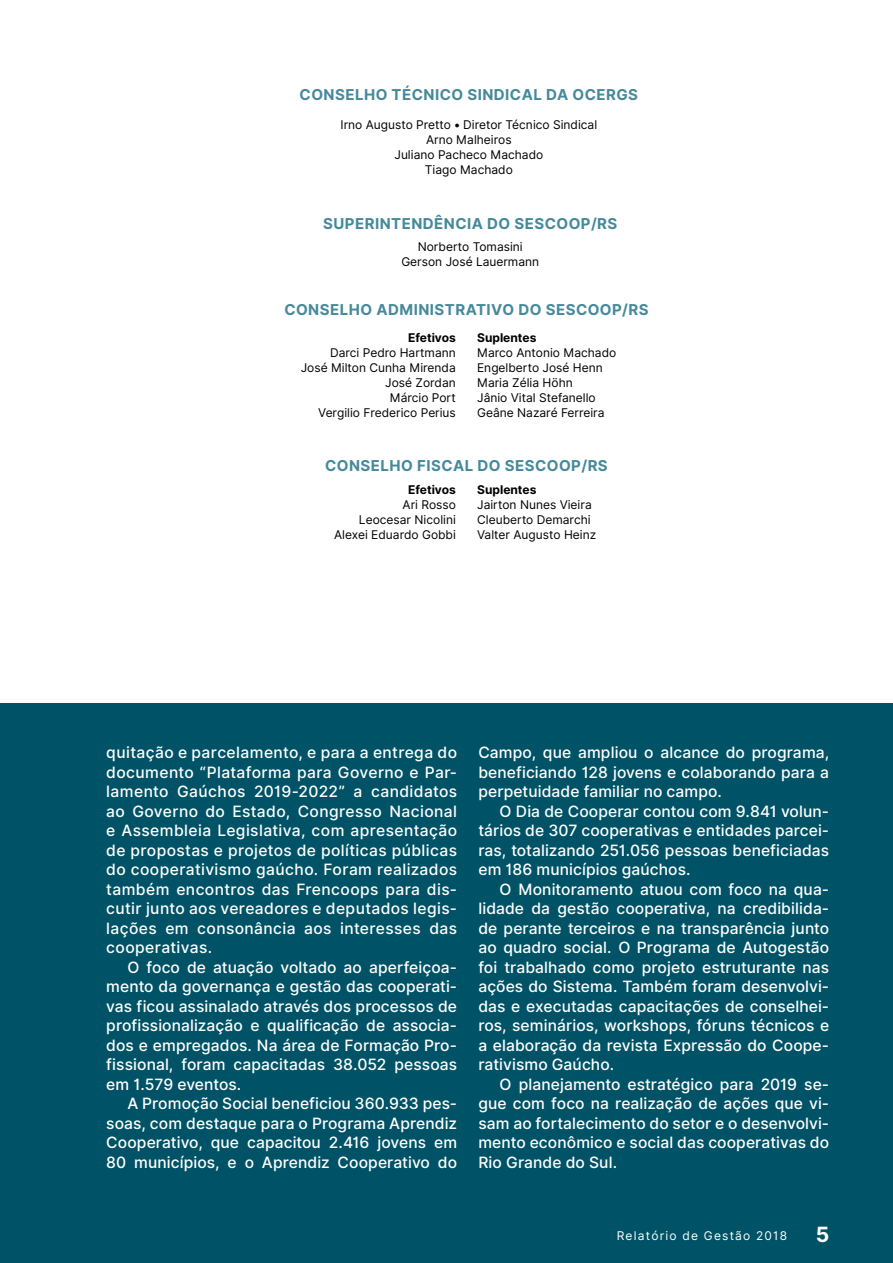
<style>
.page{position:relative;width:893px;height:1263px;background:#fff}
.page>*{position:absolute;margin:0;border:0;box-sizing:border-box;transform-origin:0 0}
.t1{font:700 21px "Inter";color:#fff}
.t2{font:500 15.6px/19.5px "Inter";letter-spacing:.005em;color:#fff;text-align:justify}
.t3{font:700 15px "Inter";letter-spacing:.03em;color:#45899b}
.t4{font:12px/15px "Inter";color:#000;text-align:right}
.t5{font:700 12px "Inter";color:#000}
.t6{font:12px "Inter";letter-spacing:.1em;color:#fff}
</style>
<div class="page">
<div style="left:0;top:703px;width:893px;height:560px;background:#005366"></div>
<p class="t3" style="left:300px;top:84px;width:146px">CONSELHO TÉCNICO</p>
<p class="t3" style="left:467px;top:84px;width:117px">SINDICAL DA OCER</p>
<p class="t3" style="left:616px;top:84px;width:22px">GS</p>
<p class="t4" style="left:341px;top:117px;width:258px;text-align:center">I rno Augusto Pretto • Diretor Técnico Sindical<br>Arno Malheiros<br>Juliano Pacheco Machado<br>Tiago Machado</p>
<p class="t3" style="left:323px;top:213px;width:31px">SUPERI</p>
<p class="t3" style="left:380px;top:213px;width:147px">NTENDÊNCIA DO SESCOOP</p>
<p class="t3" style="left:591px;top:213px;width:17px">/RS</p>
<p class="t4" style="left:401px;top:240px;width:139px;text-align:center">Norberto Tomasini<br>Gerson José Lauermann</p>
<p class="t3" style="left:284px;top:299px;width:104px">CONSELHO ADMI</p>
<p class="t3" style="left:418px;top:299px;width:22px">NISTR</p>
<p class="t3" style="left:466px;top:299px;width:21px">ATIVO</p>
<p class="t3" style="left:518px;top:299px;width:50px">DO SESCOOP</p>
<p class="t3" style="left:622px;top:299px;width:28px">/RS</p>
<p class="t5" style="left:408px;top:329px;width:49px">EFETIVOS</p>
<p class="t4" style="left:301px;top:345px;width:157px">Darci Pedro Hartmann<br>José Milton Cunha Mirenda<br>José Zordan<br>Márcio Port<br>Vergilio Frederico Perius</p>
<p class="t5" style="left:477px;top:329px;width:61px">SUPLENTES</p>
<p class="t4" style="left:477px;top:345px;width:141px;text-align:left">Marco Antonio Machado<br>Engelberto José Henn<br>Maria Zélia Höhn<br>Jânio Vital Stefanello<br>Geâne Nazaré Ferreira</p>
<p class="t3" style="left:325px;top:454px;width:202px">CONSELHO FISCAL DO SESCOOP</p>
<p class="t3" style="left:581px;top:454px;width:28px">/RS</p>
<p class="t5" style="left:408px;top:481px;width:49px">EFETIVOS</p>
<p class="t4" style="left:334px;top:497px;width:123px">Ari Rosso<br>Leocesar Nicolini<br>Alexei Eduardo Gobbi</p>
<p class="t5" style="left:477px;top:481px;width:61px">SUPLENTES</p>
<p class="t4" style="left:477px;top:497px;width:121px;text-align:left">Jairton Nunes Vieira<br>Cleuberto Demarchi<br>Valter Augusto Heinz</p>
<p class="t2" style="left:106px;top:743px;width:352px">quitação e parcelamento, e para a entrega do documento “Plataforma para Governo e Par&shy;lamento Gaúchos 2019-2022” a candidatos ao Governo do Estado, Congresso Nacional e Assembleia Legislativa, com apresentação de propostas e projetos de políticas públicas do cooperativismo gaúcho. Foram realizados também encontros das Frencoops para dis&shy;cutir junto aos vereadores e deputados legis&shy;lações em consonância aos interesses das cooperativas.</p>
<p class="t2" style="left:106px;top:957px;width:352px;text-indent:21px">O foco de atuação voltado ao aperfeiçoa&shy;mento da governança e gestão das cooperati&shy;vas ficou assinalado através dos processos de profissionalização e qualificação de associa&shy;dos e empregados. Na área de Formação Pro&shy;fissional, foram capacitadas 38.052 pessoas em 1.579 eventos.</p>
<p class="t2" style="left:106px;top:1094px;width:352px;text-indent:21px">A Promoção Social beneficiou 360.933 pes&shy;soas, com destaque para o Programa Aprendiz Cooperativo, que capacitou 2.416 jovens em 80 municípios, e o Aprendiz Cooperativo do</p>
<p class="t2" style="left:478px;top:743px;width:352px">Campo, que ampliou o alcance do programa, beneficiando 128 jovens e colaborando para a perpetuidade familiar no campo.</p>
<p class="t2" style="left:478px;top:801px;width:352px;text-indent:21px">O Dia de Cooperar contou com 9.841 volun&shy;tários de 307 cooperativas e entidades parcei&shy;ras, totalizando 251.056 pessoas beneficiadas em 186 municípios gaúchos.</p>
<p class="t2" style="left:478px;top:879px;width:352px;text-indent:21px">O Monitoramento atuou com foco na qua&shy;lidade da gestão cooperativa, na credibilida&shy;de perante terceiros e na transparência junto ao quadro social. O Programa de Autogestão foi trabalhado como projeto estruturante nas ações do Sistema. Também foram desenvolvi&shy;das e executadas capacitações de conselhei&shy;ros, seminários, workshops, fóruns técnicos e a elaboração da revista Expressão do Coope&shy;rativismo Gaúcho.</p>
<p class="t2" style="left:478px;top:1074px;width:352px;text-indent:21px">O planejamento estratégico para 2019 se&shy;gue com foco na realização de ações que vi&shy;sam ao fortalecimento do setor e o desenvolvi&shy;mento econômico e social das cooperativas do Rio Grande do Sul.</p>
<p class="t6" style="left:617px;top:1227px;width:172px">Relatório de Gestão 2018</p>
<h1 class="t1" style="left:816px;top:1219px;width:15px">5</h1>
</div>
